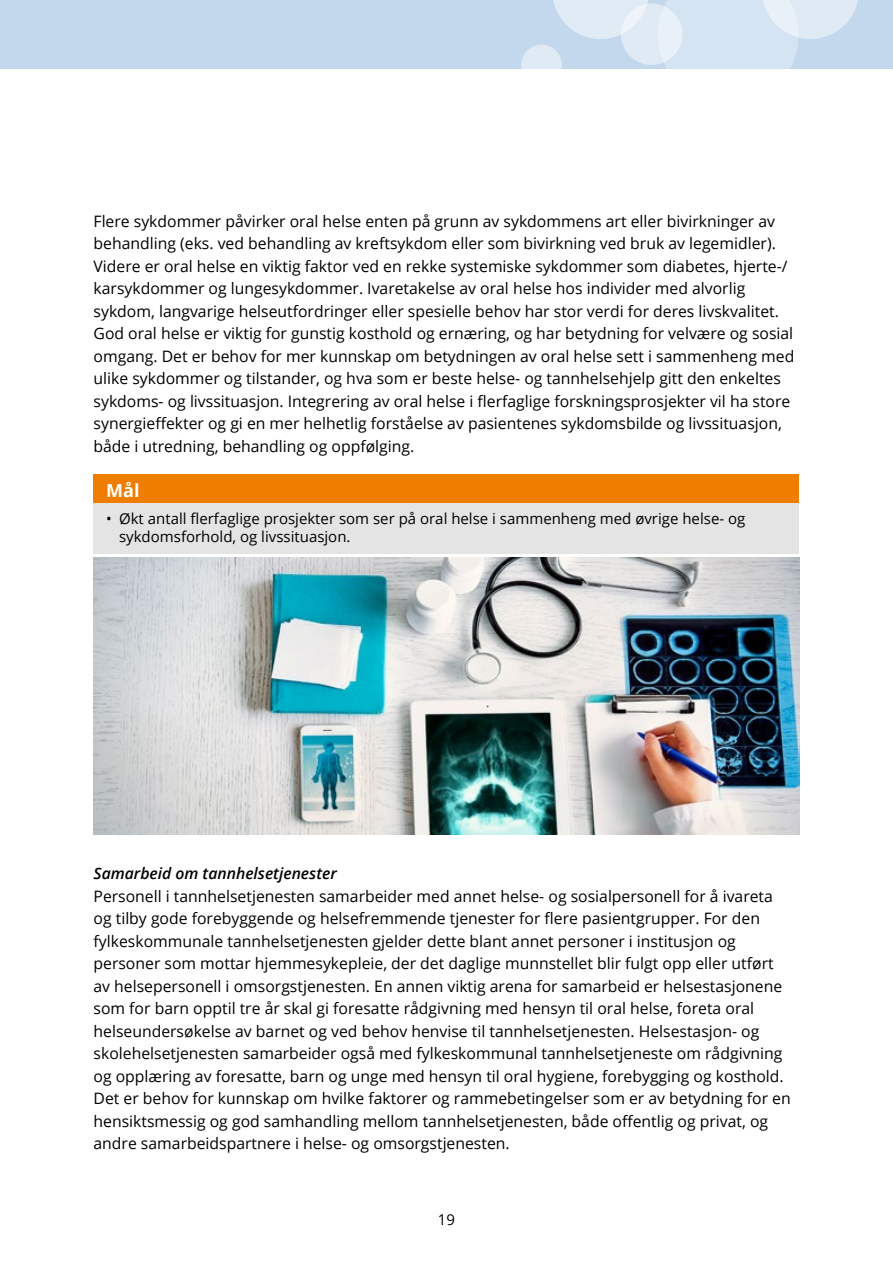
<style>
.page{position:relative;width:893px;height:1263px;background:#fff}
.page>*{position:absolute;margin:0;border:0;box-sizing:border-box;transform-origin:0 0}
.Mål_tittel{font:700 18px "Open Sans";color:#fff}
.t1{font:15.75px/22.5px "Open Sans";color:#000}
.Mellomtittel_kursiv{font:italic 600 15.75px "Open Sans";color:#000}
.t2{font:15px/18px "Open Sans";color:#000}
</style>
<div class="page">
<div style="left:94px;top:475px;width:705px;height:39px;background:#ef7d00"></div>
<div style="left:94px;top:504px;width:705px;height:50px;background:#e4e4e4"></div>
<img style="left:94px;top:557px;width:705px;height:277px">
<div style="left:0;top:0;width:893px;height:68px;background:#c3d8ed"></div>
<div style="left:621px;top:4px;width:61px;height:61px;background:#e0eaf5;border-radius:50%"></div>
<svg style="left:553px;top:0;width:95px;height:39px"></svg>
<svg style="left:521px;top:45px;width:41px;height:40px"></svg>
<svg style="left:658px;top:0;width:201px;height:69px"></svg>
<p class="t1" style="left:94px;top:209px;width:702px">Flere sykdommer påvirker oral helse enten på grunn av sykdommens art eller bivirkninger av behandling (eks. ved behandling av kreftsykdom eller som bivirkning ved bruk av legemidler).<br>Videre er oral helse en viktig faktor ved en rekke systemiske sykdommer som diabetes, hjerte-/ karsykdommer og lungesykdommer. Ivaretakelse av oral helse hos individer med alvorlig sykdom, langvarige helseutfordringer eller spesielle behov har stor verdi for deres livskvalitet.<br>God oral helse er viktig for gunstig kosthold og ernæring, og har betydning for velvære og sosial omgang. Det er behov for mer kunnskap om betydningen av oral helse sett i sammenheng med ulike sykdommer og tilstander, og hva som er beste helse- og tannhelsehjelp gitt den enkeltes sykdoms- og livssituasjon. Integrering av oral helse i flerfaglige forskningsprosjekter vil ha store synergieffekter og gi en mer helhetlig forståelse av pasientenes sykdomsbilde og livssituasjon, både i utredning, behandling og oppfølging.</p>
<p class="Mål_tittel" style="left:106px;top:478px;width:35px">Mål</p>
<p class="t2" style="left:119px;top:509px;width:628px;text-indent:-13px">• Økt antall flerfaglige prosjekter som ser på oral helse i sammenheng med øvrige helse- og sykdomsforhold, og livssituasjon.</p>
<p class="Mellomtittel_kursiv" style="left:94px;top:863px;width:245px">Samarbeid om tannhelsetjenester</p>
<p class="t1" style="left:94px;top:884px;width:699px">Personell i tannhelsetjenesten samarbeider med annet helse- og sosialpersonell for å ivareta og tilby gode forebyggende og helsefremmende tjenester for flere pasientgrupper. For den fylkeskommunale tannhelsetjenesten gjelder dette blant annet personer i institusjon og personer som mottar hjemmesykepleie, der det daglige munnstellet blir fulgt opp eller utført av helsepersonell i omsorgstjenesten. En annen viktig arena for samarbeid er helsestasjonene som for barn opptil tre år skal gi foresatte rådgivning med hensyn til oral helse, foreta oral helseundersøkelse av barnet og ved behov henvise til tannhelsetjenesten. Helsestasjon- og skolehelsetjenesten samarbeider også med fylkeskommunal tannhelsetjeneste om rådgivning og opplæring av foresatte, barn og unge med hensyn til oral hygiene, forebygging og kosthold.<br>Det er behov for kunnskap om hvilke faktorer og rammebetingelser som er av betydning for en hensiktsmessig og god samhandling mellom tannhelsetjenesten, både offentlig og privat, og andre samarbeidspartnere i helse- og omsorgstjenesten.</p>
<p class="t2" style="left:438px;top:1210px;width:19px">19</p>
</div>
